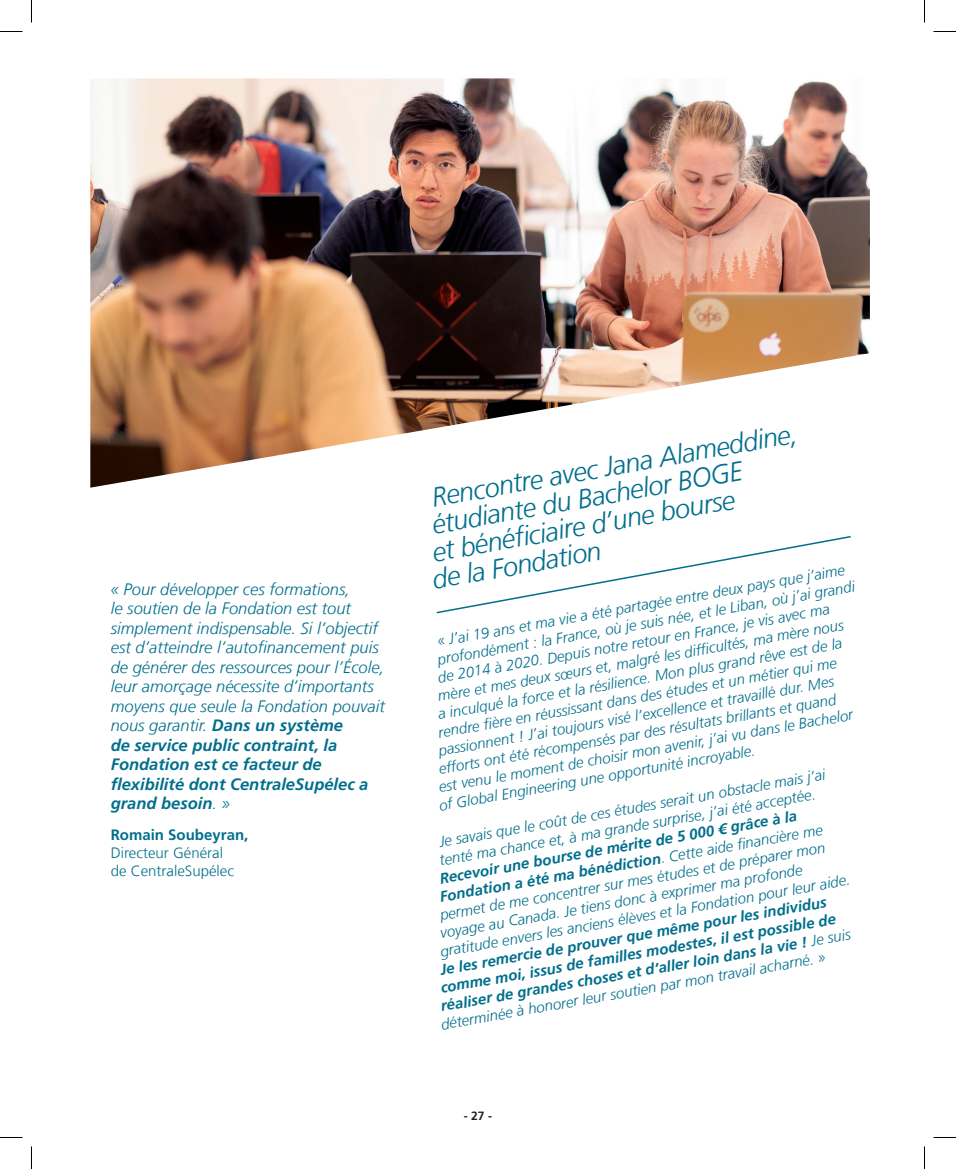
<style>
.page{position:relative;width:956px;height:1169px;background:#fff}
.page>*{position:absolute;margin:0;border:0;box-sizing:border-box;transform-origin:0 0}
.t1{font:italic 300 27px "Frutiger LT Com";color:#006f8d}
.t2{font:italic 300 16.5px/19.5px "Frutiger LT Com";color:#006f8d}
.t3{font:italic 300 15px/18px "Frutiger LT Com";color:#006f8d}
.t4{font:italic 700 15px "Frutiger LT Com";color:#006f8d}
.t5{font:300 15px/18px "Frutiger LT Com";color:#006f8d}
.t6{font:700 15px "Frutiger LT Com";color:#006f8d}
.t7{font:700 12px "Frutiger LT Com";color:#231f20}
.s1{font-weight:700}
.s2{font-weight:300}
</style>
<div class="page">
<img style="left:90px;top:78px;width:780px;height:409px">
<svg style="left:436px;top:536px;width:415px;height:78px"></svg>
<svg style="left:0;top:31px;width:22px;height:1px"></svg>
<svg style="left:933px;top:31px;width:23px;height:1px"></svg>
<svg style="left:0;top:1137px;width:22px;height:1px"></svg>
<svg style="left:933px;top:1137px;width:23px;height:1px"></svg>
<svg style="left:31px;top:0;width:1px;height:23px"></svg>
<svg style="left:31px;top:1146px;width:1px;height:23px"></svg>
<svg style="left:924px;top:0;width:1px;height:23px"></svg>
<svg style="left:924px;top:1146px;width:1px;height:23px"></svg>
<p class="t2" style="left:111px;top:579px;width:276px">« Pour développer ces formations,<br>le soutien de la Fondation est tout simplement indispensable. Si l’objectif est d’atteindre l’autofinancement puis de générer des ressources pour l’École, leur amorçage nécessite d’importants moyens que seule la Fondation pouvait nous garantir. <span class="s1">Dans un système<br>de service public contraint, la Fondation est ce facteur de flexibilité dont CentraleSupélec a grand besoin</span>. »</p>
<p class="t6" style="left:111px;top:825px;width:139px">Romain Soubeyran,</p>
<p class="t5" style="left:111px;top:843px;width:125px">Directeur Général de CentraleSupélec</p>
<h1 class="t1" style="left:429px;top:482px;width:372px;rotate:-10deg">Rencontre avec Jana Alameddine,</h1>
<h1 class="t1" style="left:429px;top:509px;width:317px;rotate:-10deg">étudiante du Bachelor BOGE</h1>
<h1 class="t1" style="left:430px;top:536px;width:309px;rotate:-10deg">et bénéfi ciaire d’une bourse</h1>
<h1 class="t1" style="left:430px;top:564px;width:172px;rotate:-10deg">de la Fondation</h1>
<p class="t3" style="left:436px;top:632px;width:415px;rotate:-10deg">« J’ai 19 ans et ma vie a été partagée entre deux pays que j’aime</p>
<p class="t3" style="left:436px;top:650px;width:425px;rotate:-10deg">profondément : la France, où je suis née, et le Liban, où j’ai grandi</p>
<p class="t3" style="left:436px;top:669px;width:399px;rotate:-10deg">de 2014 à 2020. Depuis notre retour en France, je vis avec ma</p>
<p class="t3" style="left:436px;top:687px;width:413px;rotate:-10deg">mère et mes deux sœurs et, malgré les diffi cultés, ma mère nous</p>
<p class="t3" style="left:437px;top:705px;width:412px;rotate:-10deg">a inculqué la force et la résilience. Mon plus grand rêve est de la</p>
<p class="t3" style="left:437px;top:723px;width:406px;rotate:-10deg">rendre fi ère en réussissant dans des études et un métier qui me</p>
<p class="t3" style="left:437px;top:742px;width:403px;rotate:-10deg">passionnent ! J’ai toujours visé l’excellence et travaillé dur. Mes</p>
<p class="t3" style="left:437px;top:760px;width:405px;rotate:-10deg">efforts ont été récompensés par des résultats brillants et quand</p>
<p class="t3" style="left:437px;top:778px;width:422px;rotate:-10deg">est venu le moment de choisir mon avenir, j’ai vu dans le Bachelor</p>
<p class="t3" style="left:438px;top:796px;width:322px;rotate:-10deg">of Global Engineering une opportunité incroyable.</p>
<p class="t3" style="left:435px;top:833px;width:396px;rotate:-10deg">Je savais que le coût de ces études serait un obstacle mais j’ai tenté ma chance et, à ma grande surprise, j’ai été acceptée.</p>
<p class="t4" style="left:438px;top:870px;width:364px;rotate:-10deg">Recevoir une bourse de mérite de 5 000 € grâce à la</p>
<p class="t4" style="left:438px;top:888px;width:390px;rotate:-10deg">Fondation a été ma bénédiction<span class="s2">. Cette aide fi nancière me</span></p>
<p class="t3" style="left:439px;top:906px;width:392px;rotate:-10deg">permet de me concentrer sur mes études et de préparer mon</p>
<p class="t3" style="left:439px;top:924px;width:369px;rotate:-10deg">voyage au Canada. Je tiens donc à exprimer ma profonde</p>
<p class="t3" style="left:439px;top:942px;width:417px;rotate:-10deg">gratitude envers les anciens élèves et la Fondation pour leur aide.</p>
<p class="t4" style="left:439px;top:961px;width:393px;rotate:-10deg">Je les remercie de prouver que même pour les individus</p>
<p class="t4" style="left:439px;top:979px;width:402px;rotate:-10deg">comme moi, issus de familles modestes, il est possible de</p>
<p class="t4" style="left:439px;top:997px;width:417px;rotate:-10deg">réaliser de grandes choses et d’aller loin dans la vie ! <span class="s2">Je suis</span></p>
<p class="t3" style="left:440px;top:1015px;width:392px;rotate:-10deg">déterminée à honorer leur soutien par mon travail acharné. »</p>
<p class="t7" style="left:464px;top:1108px;width:30px">- 27 -</p>
</div>
